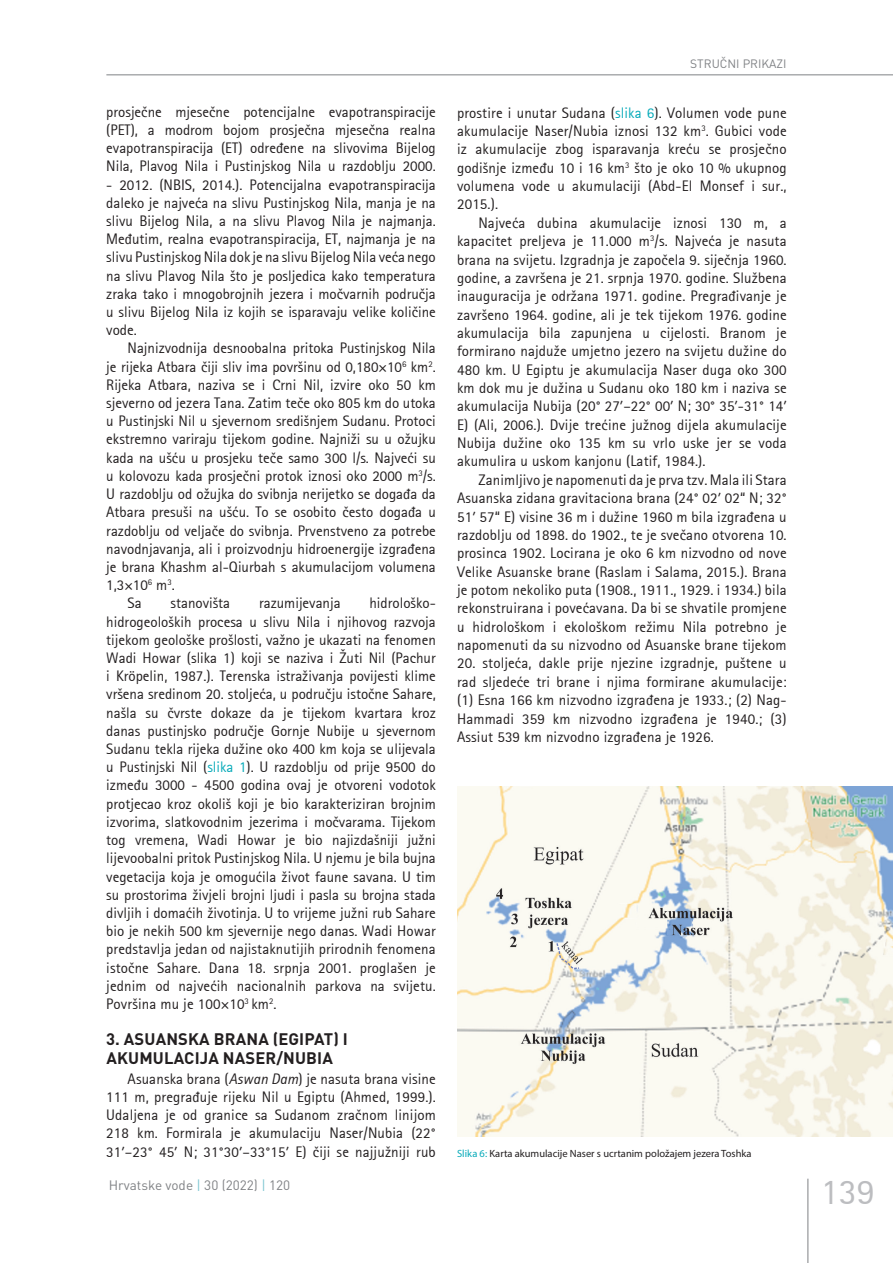
<style>
.page{position:relative;width:893px;height:1263px;background:#fff}
.page>*{position:absolute;margin:0;border:0;box-sizing:border-box;transform-origin:0 0}
.t1{font:36px "Agfa Rotis Sans Serif";color:#bcbdc0}
.t2{font:700 16.5px/18.1px "DIN Pro";letter-spacing:.01em;color:#231f20}
.t3{font:15px/18.1px "Agfa Rotis Sans Serif";color:#231f20;text-align:justify}
.t4{font:13.5px "DIN Pro";color:#808285}
.t5{font:12px "DIN Pro";color:#808285}
.t6{font:10.5px "Myriad Pro";color:#231f20}
.s1{color:#07aab9}
.s2{font-style:italic}
.s3{font-family:"Calibri"}
.s4{color:#7dc6d1}
</style>
<div class="page">
<hr style="left:808px;top:1179px;width:1px;height:84px;background:#808285">
<hr style="left:106px;top:75px;width:787px;height:1px;background:#808285">
<img style="left:457px;top:786px;width:436px;height:350px">
<p class="t3" style="left:106px;top:102px;width:331px">prosječne mjesečne potencijalne evapotranspiracije (PET), a modrom bojom prosječna mjesečna realna evapotranspiracija (ET) određene na slivovima Bijelog Nila, Plavog Nila i Pustinjskog Nila u razdoblju 2000.</p>
<p class="t3" style="left:106px;top:175px;width:331px">- 2012. (NBIS, 2014.). Potencijalna evapotranspiracija daleko je najveća na slivu Pustinjskog Nila, manja je na slivu Bijelog Nila, a na slivu Plavog Nila je najmanja.<br>Međutim, realna evapotranspiracija, ET, najmanja je na slivu Pustinjskog Nila dok je na slivu Bijelog Nila veća nego na slivu Plavog Nila što je posljedica kako temperatura zraka tako i mnogobrojnih jezera i močvarnih područja u slivu Bijelog Nila iz kojih se isparavaju velike količine vode.</p>
<p class="t3" style="left:128px;top:339px;width:310px">Najnizvodnija desnoobalna pritoka Pustinjskog Nila</p>
<p class="t3" style="left:106px;top:357px;width:331px">je rijeka Atbara čiji sliv ima površinu od 0,180×10<sup>6</sup> km<sup>2</sup>.</p>
<p class="t3" style="left:106px;top:375px;width:331px">Rijeka Atbara, naziva se i Crni Nil, izvire oko 50 km</p>
<p class="t3" style="left:106px;top:394px;width:331px">sjeverno od jezera Tana. Zatim teče oko 805 km do utoka</p>
<p class="t3" style="left:106px;top:412px;width:331px">u Pustinjski Nil u sjevernom središnjem Sudanu. Protoci</p>
<p class="t3" style="left:106px;top:430px;width:331px">ekstremno variraju tijekom godine. Najniži su u ožujku</p>
<p class="t3" style="left:106px;top:448px;width:331px">kada na ušću u prosjeku teče samo 300 l/s. Najveći su</p>
<p class="t3" style="left:106px;top:466px;width:331px">u kolovozu kada prosječni protok iznosi oko 2000 m<sup>3</sup>/s.</p>
<p class="t3" style="left:106px;top:485px;width:331px">U razdoblju od ožujka do svibnja nerijetko se događa da</p>
<p class="t3" style="left:106px;top:503px;width:331px">Atbara presuši na ušću. To se osobito često događa u</p>
<p class="t3" style="left:106px;top:521px;width:331px">razdoblju od veljače do svibnja. Prvenstveno za potrebe</p>
<p class="t3" style="left:106px;top:539px;width:331px">navodnjavanja, ali i proizvodnju hidroenergije izgrađena</p>
<p class="t3" style="left:106px;top:557px;width:331px">je brana Khashm al-Qiurbah s akumulacijom volumena</p>
<p class="t3" style="left:106px;top:576px;width:70px">1,3×10<sup>6</sup> m<sup>3</sup>.</p>
<p class="t3" style="left:128px;top:594px;width:16px">Sa</p>
<p class="t3" style="left:171px;top:594px;width:61px">stanovišta</p>
<p class="t3" style="left:259px;top:594px;width:83px">razumijevanja</p>
<p class="t3" style="left:106px;top:594px;width:331px;text-indent:263px">hidrološko&shy;hidrogeoloških procesa u slivu Nila i njihovog razvoja tijekom geološke prošlosti, važno je ukazati na fenomen Wadi Howar (slika 1) koji se naziva i Žuti Nil (Pachur i Kröpelin, 1987.). Terenska istraživanja povijesti klime vršena sredinom 20. stoljeća, u području istočne Sahare, našla su čvrste dokaze da je tijekom kvartara kroz danas pustinjsko područje Gornje Nubije u sjevernom Sudanu tekla rijeka dužine oko 400 km koja se ulijevala u Pustinjski Nil (<span class="s1">slika 1</span>). U razdoblju od prije 9500 do između 3000 - 4500 godina ovaj je otvoreni vodotok protjecao kroz okoliš koji je bio karakteriziran brojnim izvorima, slatkovodnim jezerima i močvarama. Tijekom tog vremena, Wadi Howar je bio najizdašniji južni lijevoobalni pritok Pustinjskog Nila. U njemu je bila bujna vegetacija koja je omogućila život faune savana. U tim su prostorima živjeli brojni ljudi i pasla su brojna stada divljih i domaćih životinja. U to vrijeme južni rub Sahare bio je nekih 500 km sjevernije nego danas. Wadi Howar predstavlja jedan od najistaknutijih prirodnih fenomena istočne Sahare. Dana 18. srpnja 2001. proglašen je jednim od najvećih nacionalnih parkova na svijetu.<br>Površina mu je 100×10<sup>3</sup> km<sup>2</sup>.</p>
<p class="t2" style="left:106px;top:1029px;width:243px">3. ASUANSKA BRANA (EGIPAT) I<br>AKUMULACIJA NASER/NUBIA</p>
<p class="t3" style="left:106px;top:1069px;width:331px;text-indent:21px">Asuanska brana (<span class="s2">Aswan Dam</span>) je nasuta brana visine 111 m, pregrađuje rijeku Nil u Egiptu (Ahmed, 1999.).<br>Udaljena je od granice sa Sudanom zračnom linijom 218 km. Formirala je akumulaciju Naser/Nubia (22° 31<span class="s3">′</span>–23° 45<span class="s3">′</span> N; 31°30<span class="s3">′</span>–33°15<span class="s3">′</span> E) čiji se najjužniji rub</p>
<p class="t5" style="left:690px;top:55px;width:98px">STRUČNI PRIKAZI</p>
<p class="t3" style="left:457px;top:103px;width:331px">prostire i unutar Sudana (<span class="s1">slika 6</span>). Volumen vode pune akumulacije Naser/Nubia iznosi 132 km<sup>3</sup>. Gubici vode iz akumulacije zbog isparavanja kreću se prosječno godišnje između 10 i 16 km<sup>3</sup> što je oko 10 % ukupnog volumena vode u akumulaciji (Abd-El Monsef i sur., 2015.).</p>
<p class="t3" style="left:457px;top:213px;width:331px;text-indent:21px">Najveća dubina akumulacije iznosi 130 m, a kapacitet preljeva je 11.000 m<sup>3</sup>/s. Najveća je nasuta brana na svijetu. Izgradnja je započela 9. siječnja 1960. godine, a završena je 21. srpnja 1970. godine. Službena inauguracija je održana 1971. godine. Pregrađivanje je završeno 1964. godine, ali je tek tijekom 1976. godine akumulacija bila zapunjena u cijelosti. Branom je formirano najduže umjetno jezero na svijetu dužine do 480 km. U Egiptu je akumulacija Naser duga oko 300 km dok mu je dužina u Sudanu oko 180 km i naziva se akumulacija Nubija (20° 27<span class="s3">′</span>–22° 00<span class="s3">′</span> N; 30° 35<span class="s3">′</span>-31° 14<span class="s3">′ </span>E) (Ali, 2006.). Dvije trećine južnog dijela akumulacije Nubija dužine oko 135 km su vrlo uske jer se voda akumulira u uskom kanjonu (Latif, 1984.).</p>
<p class="t3" style="left:457px;top:470px;width:331px;text-indent:21px">Zanimljivo je napomenuti da je prva tzv. Mala ili Stara Asuanska zidana gravitaciona brana (24° 02<span class="s3">′</span> 02“ N; 32° 51<span class="s3">′</span> 57“ E) visine 36 m i dužine 1960 m bila izgrađena u razdoblju od 1898. do 1902., te je svečano otvorena 10. prosinca 1902. Locirana je oko 6 km nizvodno od nove Velike Asuanske brane (Raslam i Salama, 2015.). Brana je potom nekoliko puta (1908., 1911., 1929. i 1934.) bila rekonstruirana i povećavana. Da bi se shvatile promjene u hidrološkom i ekološkom režimu Nila potrebno je napomenuti da su nizvodno od Asuanske brane tijekom</p>
<p class="t3" style="left:457px;top:654px;width:331px">20. stoljeća, dakle prije njezine izgradnje, puštene u rad sljedeće tri brane i njima formirane akumulacije: (1) Esna 166 km nizvodno izgrađena je 1933.; (2) Nag-Hammadi 359 km nizvodno izgrađena je 1940.; (3)<br>Assiut 539 km nizvodno izgrađena je 1926.</p>
<p class="t6" style="left:457px;top:1147px;width:296px"><span class="s1">Slika 6:</span> Karta akumulacije Naser s ucrtanim položajem jezera Toshka</p>
<p class="t4" style="left:109px;top:1176px;width:183px">Hrvatske vode <span class="s4">|</span> 30 (2022) <span class="s4">|</span> 120</p>
<h1 class="t1" style="left:821px;top:1170px;width:55px">139</h1>
</div>
